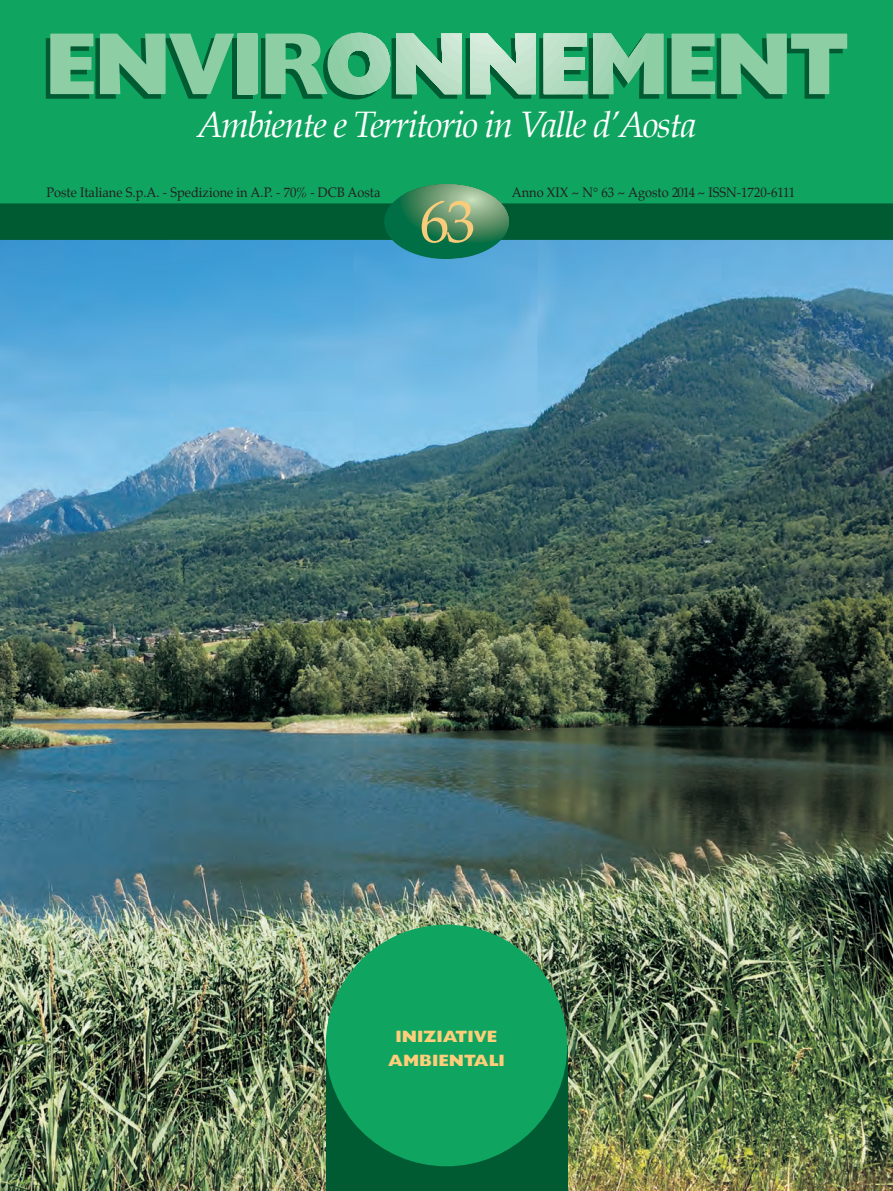
<style>
.page{position:relative;width:893px;height:1191px;background:#fff}
.page>*{position:absolute;margin:0;border:0;box-sizing:border-box;transform-origin:0 0}
.t1{font:59.55px "Palatino";color:#f8cc7a}
.t2{font:italic 36px "Palatino";letter-spacing:-.04em;color:#fff}
.t3{font:800 16.5px/24px "Gill Sans Std";color:#fece7a;text-align:center}
.t4{font:13.5px "Palatino";color:#231f20;scale:.95 1}
</style>
<div class="page">
<img style="left:0;top:240px;width:893px;height:951px">
<div style="left:0;top:0;width:893px;height:213px;background:#0fa460"></div>
<div style="left:0;top:203px;width:893px;height:37px;background:#005b33"></div>
<svg style="left:46px;top:33px;width:801px;height:66px"></svg>
<svg style="left:384px;top:184px;width:125px;height:75px"></svg>
<div style="left:326px;top:1045px;width:241px;height:146px;background:#005b33"></div>
<div style="left:326px;top:924px;width:241px;height:242px;background:#0fa460;border-radius:50%"></div>
<h2 class="t2" style="left:197px;top:107px;width:501px">Ambiente e Territorio in Valle d’Aosta</h2>
<p class="t4" style="left:46px;top:186px;width:353px">Poste Italiane S.p.A. - Spedizione in A.P. - 70% - DCB Aosta</p>
<p class="t4" style="left:512px;top:186px;width:300px">Anno XIX ~ N° 63 ~ Agosto 2014 ~ ISSN-1720-6111</p>
<h1 class="t1" style="left:420px;top:193px;width:57px">63</h1>
<p class="t3" style="left:388px;top:1026px;width:118px">INIZIATIVE<br>AMBIENTALI</p>
</div>
